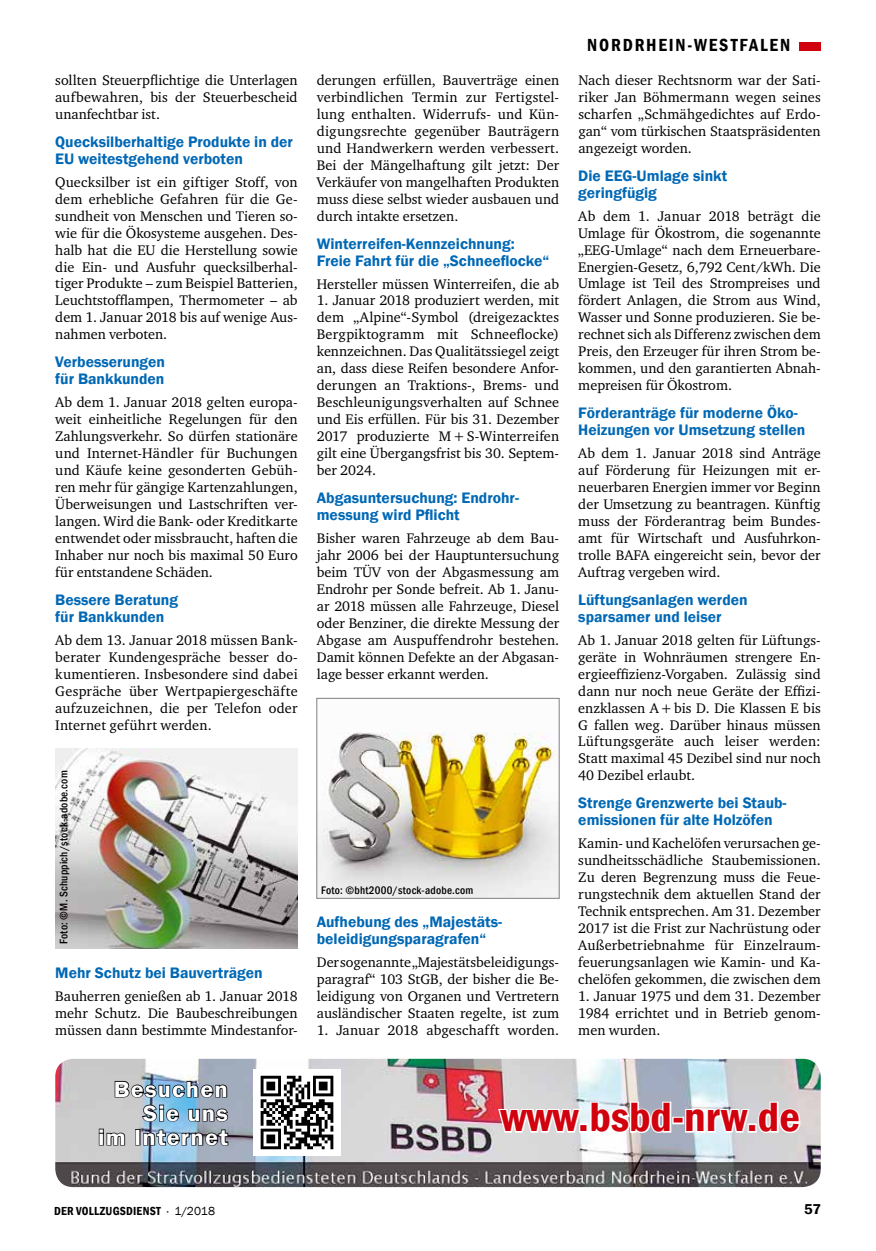
<style>
.page{position:relative;width:876px;height:1251px;background:#fff}
.page>*{position:absolute;margin:0;border:0;box-sizing:border-box;transform-origin:0 0}
.t1{font:600 condensed 42px "Franklin Gothic";color:#d1010e;scale:1.07 1}
.t2{font:600 22.5px/24px "Franklin Gothic";letter-spacing:.05em;color:#fff;text-align:right;scale:1.08 1}
.t3{font:600 condensed 18px "Franklin Gothic";letter-spacing:.1em;color:#000}
.t4{font:600 15.6px/17px "Franklin Gothic";color:#0068b5}
.t5{font:600 14.7px "Franklin Gothic";color:#000}
.t6{font:14.25px/17px "Charter ITC";color:#000;text-align:justify}
.t7{font:600 condensed 12px "Franklin Gothic";letter-spacing:.02em;color:#000}
.t8{font:500 condensed 11.25px "Franklin Gothic";letter-spacing:.02em;color:#000}
.s1{font-weight:400;font-stretch:normal}
</style>
<div class="page">
<div style="left:799px;top:43px;width:22px;height:8px;background:#d1010e"></div>
<img style="left:55px;top:1058px;width:766px;height:128px">
<img style="left:253px;top:1068px;width:87px;height:87px">
<svg style="left:496px;top:1101px;width:87px;height:37px"></svg>
<div style="left:579px;top:1123px;width:9px;height:9px;border:3px solid #fff"></div>
<svg style="left:589px;top:1099px;width:84px;height:35px"></svg>
<div style="left:672px;top:1116px;width:12px;height:8px;border:3px solid #fff"></div>
<svg style="left:684px;top:1099px;width:118px;height:39px"></svg>
<img style="left:114px;top:1079px;width:115px;height:43px">
<svg style="left:99px;top:1128px;width:27px;height:17px"></svg>
<div style="left:135px;top:1128px;width:5px;height:17px;border:2px solid #000"></div>
<svg style="left:143px;top:1128px;width:86px;height:18px;background:#5e6d7b"></svg>
<img style="left:55px;top:748px;width:243px;height:200px">
<img style="left:318px;top:732px;width:240px;height:164px">
<div style="left:316px;top:697px;width:244px;height:201px;border:1px solid #818084"></div>
<p class="t6" style="left:55px;top:72px;width:244px">sollten Steuerpflichtige die Unterlagen aufbewahren, bis der Steuerbescheid unanfechtbar ist.</p>
<p class="t4" style="left:55px;top:133px;width:239px">Quecksilberhaltige Produkte in der<br>EU weitestgehend verboten</p>
<p class="t6" style="left:55px;top:173px;width:244px">Quecksilber ist ein giftiger Stoff, von dem erhebliche Gefahren für die Ge&shy;sundheit von Menschen und Tieren so&shy;wie für die Ökosysteme ausgehen. Des&shy;halb hat die EU die Herstellung sowie die Ein- und Ausfuhr quecksilberhal&shy;tiger Produkte – zum Beispiel Batterien, Leuchtstofflampen, Thermometer – ab dem 1. Januar 2018 bis auf wenige Aus&shy;nahmen verboten.</p>
<p class="t4" style="left:55px;top:354px;width:111px">Verbesserungen für Bankkunden</p>
<p class="t6" style="left:55px;top:394px;width:244px">Ab dem 1. Januar 2018 gelten europa&shy;weit einheitliche Regelungen für den Zahlungsverkehr. So dürfen stationäre und Internet-Händler für Buchungen und Käufe keine gesonderten Gebüh&shy;ren mehr für gängige Kartenzahlungen, Überweisungen und Lastschriften ver&shy;langen. Wird die Bank- oder Kreditkarte entwendet oder missbraucht, haften die Inhaber nur noch bis maximal 50 Euro für entstandene Schäden.</p>
<p class="t4" style="left:55px;top:591px;width:124px">Bessere Beratung für Bankkunden</p>
<p class="t6" style="left:55px;top:631px;width:244px">Ab dem 13. Januar 2018 müssen Bank&shy;berater Kundengespräche besser do&shy;kumentieren. Insbesondere sind dabei Gespräche über Wertpapiergeschäfte aufzuzeichnen, die per Telefon oder Internet geführt werden.</p>
<p class="t8" style="left:56px;top:943px;width:175px;rotate:-90deg">Foto: ©M. Schuppich/stock-adobe.com</p>
<p class="t4" style="left:55px;top:964px;width:209px">Mehr Schutz bei Bauverträgen</p>
<p class="t6" style="left:55px;top:987px;width:244px">Bauherren genießen ab 1. Januar 2018 mehr Schutz. Die Baubeschreibungen müssen dann bestimmte Mindestanfor-</p>
<p class="t2" style="left:98px;top:1077px;width:122px">Besuchen<br>Sie uns<br>im Internet</p>
<p class="t6" style="left:317px;top:72px;width:244px">derungen erfüllen, Bauverträge einen verbindlichen Termin zur Fertigstel&shy;lung enthalten. Widerrufs- und Kün&shy;digungsrechte gegenüber Bauträgern und Handwerkern werden verbessert.<br>Bei der Mängelhaftung gilt jetzt: Der Verkäufer von mangelhaften Produkten muss diese selbst wieder ausbauen und durch intakte ersetzen.</p>
<p class="t4" style="left:317px;top:235px;width:234px">Winterreifen-Kennzeichnung:<br>Freie Fahrt für die „Schneeflocke“</p>
<p class="t6" style="left:317px;top:275px;width:244px">Hersteller müssen Winterreifen, die ab</p>
<p class="t6" style="left:317px;top:292px;width:244px">1. Januar 2018 produziert werden, mit dem „Alpine“-Symbol (dreigezacktes Bergpiktogramm mit Schneeflocke) kennzeichnen. Das Qualitätssiegel zeigt an, dass diese Reifen besondere Anfor&shy;derungen an Traktions-, Brems- und Beschleunigungsverhalten auf Schnee und Eis erfüllen. Für bis 31. Dezember 2017 produzierte M+S-Winterreifen gilt eine Übergangsfrist bis 30. Septem&shy;ber 2024.</p>
<p class="t4" style="left:317px;top:489px;width:204px">Abgasuntersuchung: Endrohr&shy;messung wird Pflicht</p>
<p class="t6" style="left:317px;top:529px;width:244px">Bisher waren Fahrzeuge ab dem Bau&shy;jahr 2006 bei der Hauptuntersuchung beim TÜV von der Abgasmessung am Endrohr per Sonde befreit. Ab 1. Janu&shy;ar 2018 müssen alle Fahrzeuge, Diesel oder Benziner, die direkte Messung der Abgase am Auspuffendrohr bestehen.<br>Damit können Defekte an der Abgasan&shy;lage besser erkannt werden.</p>
<p class="t8" style="left:321px;top:882px;width:154px">Foto: ©bht2000/stock-adobe.com</p>
<p class="t4" style="left:317px;top:913px;width:187px">Aufhebung des „Majestäts&shy;beleidigungsparagrafen“</p>
<p class="t6" style="left:317px;top:953px;width:244px">Der sogenannte „Majestätsbeleidigungs&shy;paragraf“ 103 StGB, der bisher die Be&shy;leidigung von Organen und Vertretern ausländischer Staaten regelte, ist zum</p>
<p class="t6" style="left:317px;top:1021px;width:244px">1. Januar 2018 abgeschafft worden.</p>
<p class="t3" style="left:587px;top:33px;width:204px">NORDRHEIN-WESTFALEN</p>
<p class="t6" style="left:578px;top:72px;width:244px">Nach dieser Rechtsnorm war der Sati&shy;riker Jan Böhmermann wegen seines scharfen „Schmähgedichtes auf Erdo&shy;gan“ vom türkischen Staatspräsidenten angezeigt worden.</p>
<p class="t4" style="left:578px;top:167px;width:150px">Die EEG-Umlage sinkt geringfügig</p>
<p class="t6" style="left:578px;top:207px;width:244px">Ab dem 1. Januar 2018 beträgt die Umlage für Ökostrom, die sogenannte „EEG-Umlage“ nach dem Erneuerbare-Energien-Gesetz, 6,792 Cent/kWh. Die Umlage ist Teil des Strompreises und fördert Anlagen, die Strom aus Wind, Wasser und Sonne produzieren. Sie be&shy;rechnet sich als Differenz zwischen dem Preis, den Erzeuger für ihren Strom be&shy;kommen, und den garantierten Abnah&shy;mepreisen für Ökostrom.</p>
<p class="t4" style="left:578px;top:404px;width:229px">Förderanträge für moderne Öko-<br>Heizungen vor Umsetzung stellen</p>
<p class="t6" style="left:578px;top:444px;width:244px">Ab dem 1. Januar 2018 sind Anträge auf Förderung für Heizungen mit er&shy;neuerbaren Energien immer vor Beginn der Umsetzung zu beantragen. Künftig muss der Förderantrag beim Bundes&shy;amt für Wirtschaft und Ausfuhrkon&shy;trolle BAFA eingereicht sein, bevor der Auftrag vergeben wird.</p>
<p class="t4" style="left:578px;top:591px;width:171px">Lüftungsanlagen werden sparsamer und leiser</p>
<p class="t6" style="left:578px;top:631px;width:244px">Ab 1. Januar 2018 gelten für Lüftungs&shy;geräte in Wohnräumen strengere En&shy;ergieeffizienz-Vorgaben. Zulässig sind dann nur noch neue Geräte der Effizi&shy;enzklassen A+bis D. Die Klassen E bis G fallen weg. Darüber hinaus müssen Lüftungsgeräte auch leiser werden:<br>Statt maximal 45 Dezibel sind nur noch 40 Dezibel erlaubt.</p>
<p class="t4" style="left:578px;top:794px;width:210px">Strenge Grenzwerte bei Staub&shy;emissionen für alte Holzöfen</p>
<p class="t6" style="left:578px;top:834px;width:244px">Kamin- und Kachelöfen verursachen ge&shy;sundheitsschädliche Staubemissionen.<br>Zu deren Begrenzung muss die Feue&shy;rungstechnik dem aktuellen Stand der Technik entsprechen. Am 31. Dezember 2017 ist die Frist zur Nachrüstung oder Außerbetriebnahme für Einzelraum&shy;feuerungsanlagen wie Kamin- und Ka&shy;chelöfen gekommen, die zwischen dem</p>
<p class="t6" style="left:578px;top:987px;width:244px">1. Januar 1975 und dem 31. Dezember 1984 errichtet und in Betrieb genom&shy;men wurden.</p>
<p class="t1" style="left:500px;top:1088px;width:281px">www.bsbd-nrw.de</p>
<p class="t7" style="left:54px;top:1202px;width:162px">DER VOLLZUGSDIENST <span class="s1">· 1/2018</span></p>
<p class="t5" style="left:804px;top:1200px;width:18px">57</p>
</div>
